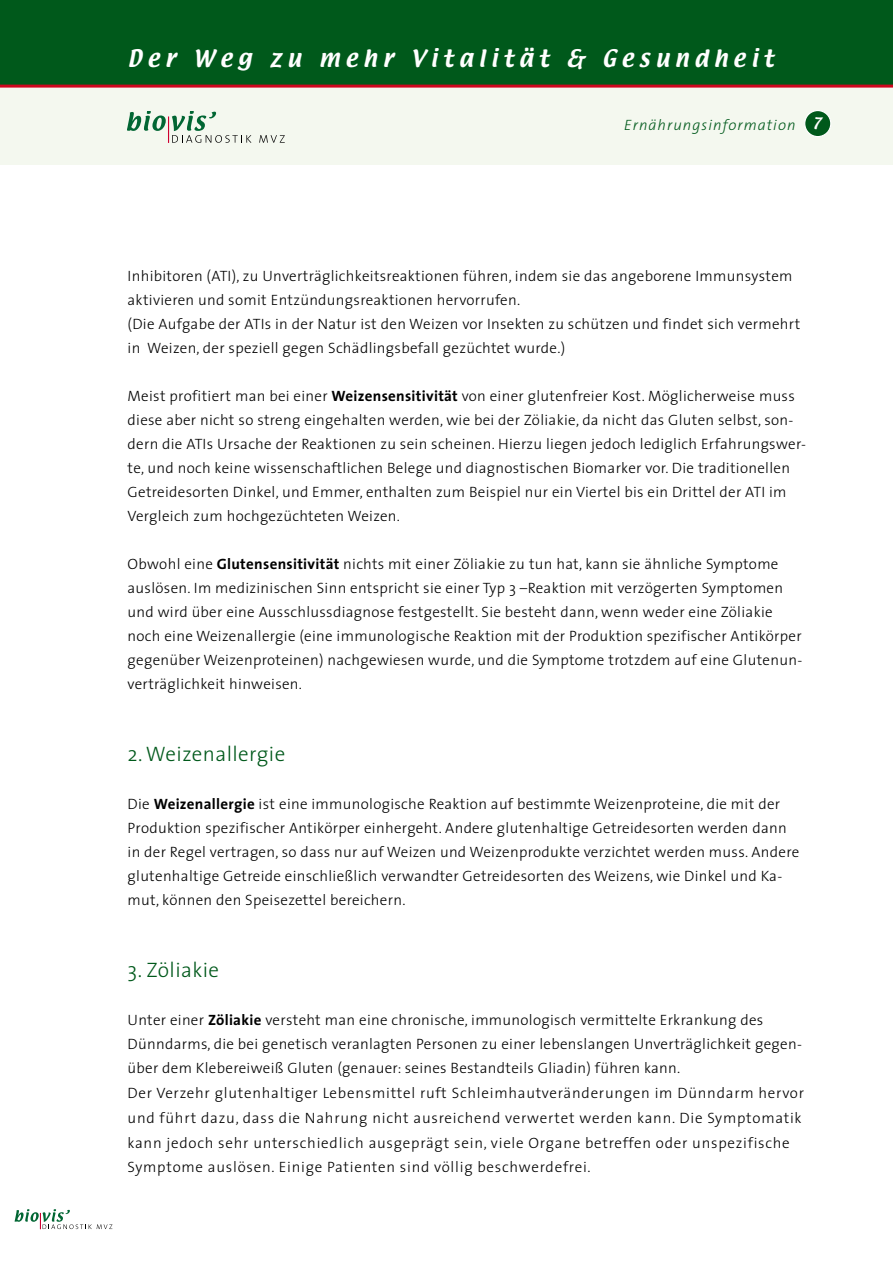
<style>
.page{position:relative;width:893px;height:1263px;background:#fff}
.page>*{position:absolute;margin:0;border:0;box-sizing:border-box;transform-origin:0 0}
.t1{font:21px "Textile";letter-spacing:.26em;color:#fff}
.t2{font:300 21px "The Sans";letter-spacing:.02em;color:#00591b}
.t3{font:300 15px/24px "The Sans";letter-spacing:.02em;color:#000}
.t4{font:300 15px/24.5px "The Sans";letter-spacing:.04em;color:#000}
.t5{font:italic 300 15px "The Sans";letter-spacing:.07em;color:#00591b}
.s1{font-family:"Textile";font-weight:400;font-style:normal;font-size:13.65px;color:#fff}
.s2{font-weight:700}
</style>
<div class="page">
<svg style="left:14px;top:1209px;width:98px;height:20px"></svg>
<div style="left:0;top:88px;width:893px;height:76px;background:#f4f8ef"></div>
<div style="left:805px;top:111px;width:26px;height:26px;background:#00591b;border-radius:50%"></div>
<div style="left:804px;top:110px;width:27px;height:27px;border:1px solid #fff;border-radius:50%"></div>
<div style="left:0;top:0;width:893px;height:85px;background:#00591b"></div>
<svg style="left:259px;top:135px;width:26px;height:8px"></svg>
<svg style="left:128px;top:112px;width:123px;height:31px"></svg>
<hr style="left:0;top:85px;width:893px;height:3px;background:#cd071e">
<h1 class="t1" style="left:128px;top:43px;width:648px">Der Weg zu mehr Vitalität &amp; Gesundheit</h1>
<p class="t5" style="left:624px;top:113px;width:199px">Ernährungsinformation <span class="s1">7</span></p>
<p class="t3" style="left:128px;top:264px;width:674px">Inhibitoren (ATI), zu Unverträglichkeitsreaktionen führen, indem sie das angeborene Immunsystem aktivieren und somit Entzündungsreaktionen hervorrufen.<br>(Die Aufgabe der ATIs in der Natur ist den Weizen vor Insekten zu schützen und findet sich vermehrt in Weizen, der speziell gegen Schädlingsbefall gezüchtet wurde.)</p>
<p class="t3" style="left:128px;top:384px;width:680px">Meist profitiert man bei einer <span class="s2">Weizensensitivität</span> von einer glutenfreier Kost. Möglicherweise muss diese aber nicht so streng eingehalten werden, wie bei der Zöliakie, da nicht das Gluten selbst, son&shy;dern die ATIs Ursache der Reaktionen zu sein scheinen. Hierzu liegen jedoch lediglich Erfahrungswer&shy;te, und noch keine wissenschaftlichen Belege und diagnostischen Biomarker vor. Die traditionellen Getreidesorten Dinkel, und Emmer, enthalten zum Beispiel nur ein Viertel bis ein Drittel der ATI im Vergleich zum hochgezüchteten Weizen.</p>
<p class="t3" style="left:128px;top:552px;width:676px">Obwohl eine <span class="s2">Glutensensitivität</span> nichts mit einer Zöliakie zu tun hat, kann sie ähnliche Symptome auslösen. Im medizinischen Sinn entspricht sie einer Typ 3 –Reaktion mit verzögerten Symptomen und wird über eine Ausschlussdiagnose festgestellt. Sie besteht dann, wenn weder eine Zöliakie noch eine Weizenallergie (eine immunologische Reaktion mit der Produktion spezifischer Antikörper gegenüber Weizenproteinen) nachgewiesen wurde, und die Symptome trotzdem auf eine Glutenun&shy;verträglichkeit hinweisen.</p>
<h1 class="t2" style="left:128px;top:737px;width:159px">2. Weizenallergie</h1>
<p class="t3" style="left:128px;top:792px;width:673px">Die <span class="s2">Weizenallergie</span> ist eine immunologische Reaktion auf bestimmte Weizenproteine, die mit der Produktion spezifischer Antikörper einhergeht. Andere glutenhaltige Getreidesorten werden dann in der Regel vertragen, so dass nur auf Weizen und Weizenprodukte verzichtet werden muss. Andere glutenhaltige Getreide einschließlich verwandter Getreidesorten des Weizens, wie Dinkel und Ka&shy;mut, können den Speisezettel bereichern.</p>
<h1 class="t2" style="left:128px;top:953px;width:93px">3. Zöliakie</h1>
<p class="t4" style="left:128px;top:1007px;width:678px">Unter einer <span class="s2">Zöliakie</span> versteht man eine chronische, immunologisch vermittelte Erkrankung des Dünndarms, die bei genetisch veranlagten Personen zu einer lebenslangen Unverträglichkeit gegen&shy;über dem Klebereiweiß Gluten (genauer: seines Bestandteils Gliadin) führen kann.<br>Der Verzehr glutenhaltiger Lebensmittel ruft Schleimhautveränderungen im Dünndarm hervor und führt dazu, dass die Nahrung nicht ausreichend verwertet werden kann. Die Symptomatik kann jedoch sehr unterschiedlich ausgeprägt sein, viele Organe betreffen oder unspezifische Symptome auslösen. Einige Patienten sind völlig beschwerdefrei.</p>
</div>
